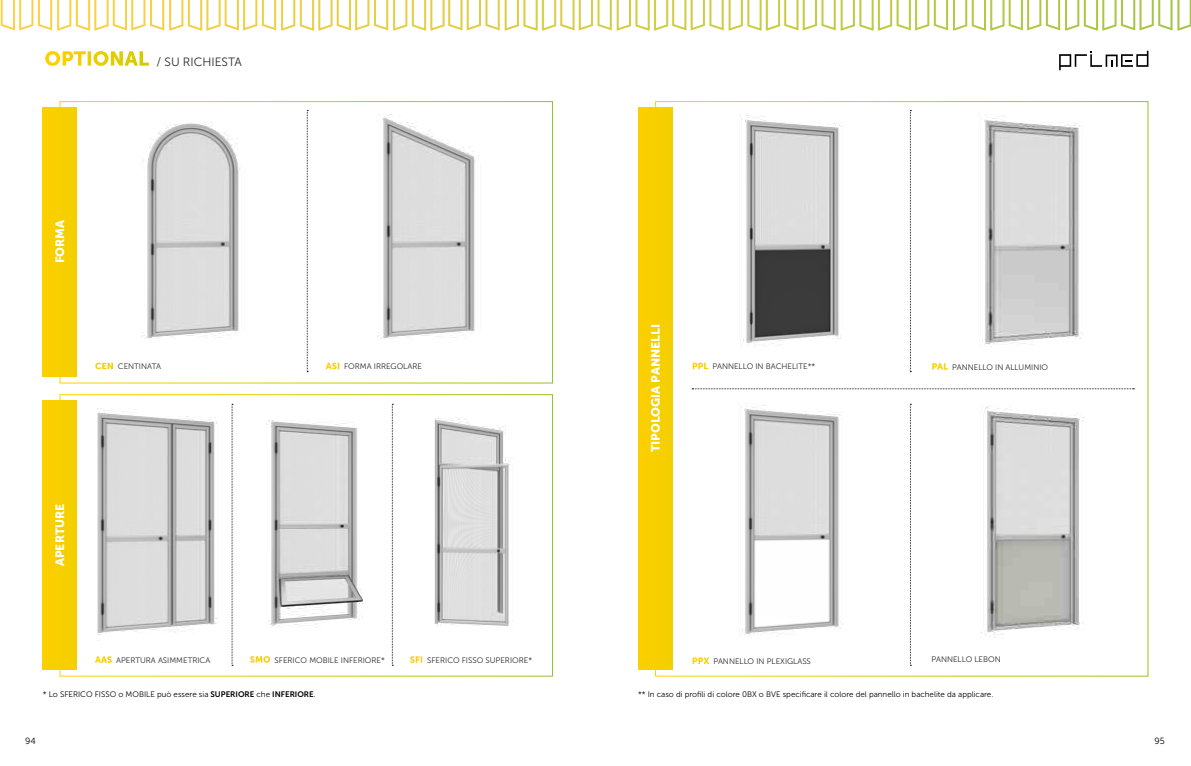
<style>
.page{position:relative;width:1191px;height:766px;background:#fff}
.page>*{position:absolute;margin:0;border:0;box-sizing:border-box;transform-origin:0 0}
.t1{font:12px "Museo Sans 900";color:#fff}
.t2{font:12px "Museo Sans 300";color:#282827}
.t3{font:9px "Museo Sans 300";color:#000}
.t4{font:8px "Museo Sans 300";color:#282827}
.t5{font:8px "Museo Sans 300";color:#000}
.s1{font-family:"Museo Sans 900";font-size:20px;color:#fff}
.s2{font-family:"Museo Sans 900";font-size:9px;color:#fff}
.s3{font-family:"Museo Sans 700"}
</style>
<div class="page">
<svg style="left:1059px;top:51px;width:89px;height:19px"></svg>
<svg style="left:1px;top:0;width:1190px;height:31px"></svg>
<img style="left:141px;top:122px;width:99px;height:217px">
<img style="left:377px;top:114px;width:99px;height:225px">
<div style="left:43px;top:107px;width:34px;height:269px;background:#f7cf00"></div>
<div style="left:43px;top:400px;width:34px;height:269px;background:#f7cf00"></div>
<svg style="left:307px;top:110px;width:1px;height:262px"></svg>
<img style="left:97px;top:403px;width:137px;height:242px">
<img style="left:434px;top:417px;width:80px;height:209px">
<img style="left:266px;top:404px;width:126px;height:238px">
<svg style="left:232px;top:404px;width:1px;height:261px"></svg>
<svg style="left:392px;top:404px;width:1px;height:261px"></svg>
<svg style="left:910px;top:110px;width:1px;height:262px"></svg>
<svg style="left:910px;top:404px;width:1px;height:261px"></svg>
<img style="left:978px;top:114px;width:105px;height:233px">
<img style="left:980px;top:405px;width:105px;height:233px">
<img style="left:739px;top:114px;width:104px;height:233px">
<img style="left:738px;top:403px;width:105px;height:232px">
<svg style="left:692px;top:388px;width:442px;height:1px"></svg>
<div style="left:638px;top:107px;width:34px;height:562px;background:#f8cf00"></div>
<h1 class="t2" style="left:45px;top:55px;width:199px"><span class="s1">OPTIONAL</span> / SU RICHIESTA</h1>
<h1 class="t1" style="left:53px;top:263px;width:45px;rotate:-90deg">FORMA</h1>
<p class="t4" style="left:95px;top:362px;width:68px"><span class="s2">CEN</span> CENTINATA</p>
<p class="t4" style="left:326px;top:362px;width:98px"><span class="s2">ASI</span> FORMA IRREGOLARE</p>
<h1 class="t1" style="left:53px;top:566px;width:64px;rotate:-90deg">APERTURE</h1>
<h1 class="t1" style="left:648px;top:452px;width:130px;rotate:-90deg">TIPOLOGIA PANNELLI</h1>
<p class="t4" style="left:692px;top:362px;width:125px"><span class="s2">PPL</span> PANNELLO IN BACHELITE**</p>
<p class="t4" style="left:931px;top:362px;width:118px"><span class="s2">PAL</span> PANNELLO IN ALLUMINIO</p>
<p class="t4" style="left:95px;top:655px;width:117px"><span class="s2">AAS</span> APERTURA ASIMMETRICA</p>
<p class="t4" style="left:250px;top:655px;width:137px"><span class="s2">SMO</span> SFERICO MOBILE INFERIORE*</p>
<p class="t4" style="left:410px;top:655px;width:124px"><span class="s2">SFI</span> SFERICO FISSO SUPERIORE*</p>
<p class="t5" style="left:43px;top:690px;width:274px">* Lo SFERICO FISSO o MOBILE può essere sia <span class="s3">SUPERIORE</span> che <span class="s3">INFERIORE</span>.</p>
<p class="t5" style="left:638px;top:690px;width:357px">** In caso di profili di colore 0BX o BVE specificare il colore del pannello in bachelite da applicare.</p>
<p class="t4" style="left:692px;top:656px;width:120px"><span class="s2">PPX</span> PANNELLO IN PLEXIGLASS</p>
<p class="t4" style="left:931px;top:654px;width:71px">PANNELLO LEBON</p>
<p class="t3" style="left:25px;top:735px;width:12px">94</p>
<p class="t3" style="left:1154px;top:735px;width:12px">95</p>
</div>
